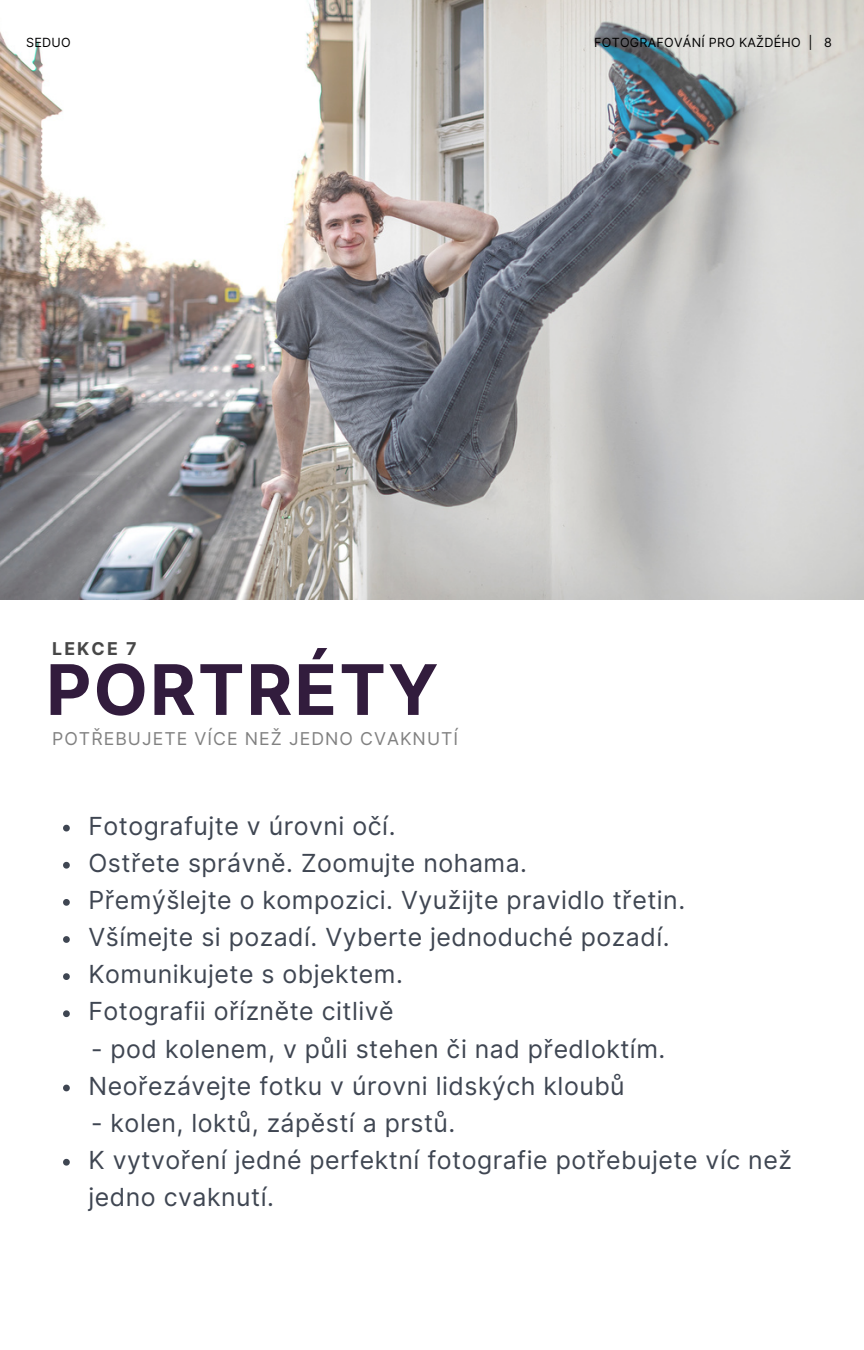
<style>
.page{position:relative;width:864px;height:1350px;background:#fff}
.page>*{position:absolute;margin:0;border:0;box-sizing:border-box;transform-origin:0 0}
.t1{font:700 69.75px "Inter";letter-spacing:.03em;color:#321c3d}
.t2{font:24.97px/37.1px "Inter";letter-spacing:.02em;color:#3f4652}
.t3{font:17.78px "Inter";letter-spacing:.06em;color:#818181}
.t4{font:700 17.78px "Inter";letter-spacing:.12em;color:#474747}
.t5{font:12.6px "Inter";letter-spacing:.02em;color:#000}
</style>
<div class="page">
<img style="left:0;top:0;width:864px;height:600px">
<svg style="left:63px;top:825px;width:7px;height:6px"></svg>
<svg style="left:63px;top:862px;width:7px;height:7px"></svg>
<svg style="left:63px;top:899px;width:7px;height:7px"></svg>
<svg style="left:63px;top:936px;width:7px;height:7px"></svg>
<svg style="left:63px;top:973px;width:7px;height:7px"></svg>
<svg style="left:63px;top:1010px;width:7px;height:7px"></svg>
<svg style="left:63px;top:1085px;width:7px;height:6px"></svg>
<svg style="left:63px;top:1159px;width:7px;height:7px"></svg>
<p class="t5" style="left:26px;top:35px;width:46px">SEDUO</p>
<p class="t5" style="left:594px;top:35px;width:239px">FOTOGRAFOVÁNÍ PRO KAŽDÉHO | 8</p>
<p class="t4" style="left:52px;top:638px;width:86px">LEKCE 7</p>
<p class="t1" style="left:46px;top:648px;width:394px">PORTRÉTY</p>
<p class="t3" style="left:52px;top:728px;width:408px">POTŘEBUJETE VÍCE NEŽ JEDNO CVAKNUTÍ</p>
<p class="t2" style="left:89px;top:807px;width:308px">Fotografujte v úrovni očí.</p>
<p class="t2" style="left:89px;top:844px;width:440px">Ostřete správně. Zoomujte nohama.</p>
<p class="t2" style="left:89px;top:881px;width:598px">Přemýšlejte o kompozici. Využijte pravidlo třetin.</p>
<p class="t2" style="left:89px;top:919px;width:583px">Všímejte si pozadí. Vyberte jednoduché pozadí.</p>
<p class="t2" style="left:89px;top:956px;width:316px">Komunikujete s objektem.</p>
<p class="t2" style="left:89px;top:993px;width:307px">Fotografii ořízněte citlivě</p>
<p class="t2" style="left:91px;top:1030px;width:576px">- pod kolenem, v půli stehen či nad předloktím.</p>
<p class="t2" style="left:89px;top:1067px;width:538px">Neořezávejte fotku v úrovni lidských kloubů</p>
<p class="t2" style="left:91px;top:1104px;width:366px">- kolen, loktů, zápěstí a prstů.</p>
<p class="t2" style="left:89px;top:1141px;width:705px">K vytvoření jedné perfektní fotografie potřebujete víc než jedno cvaknutí.</p>
</div>
